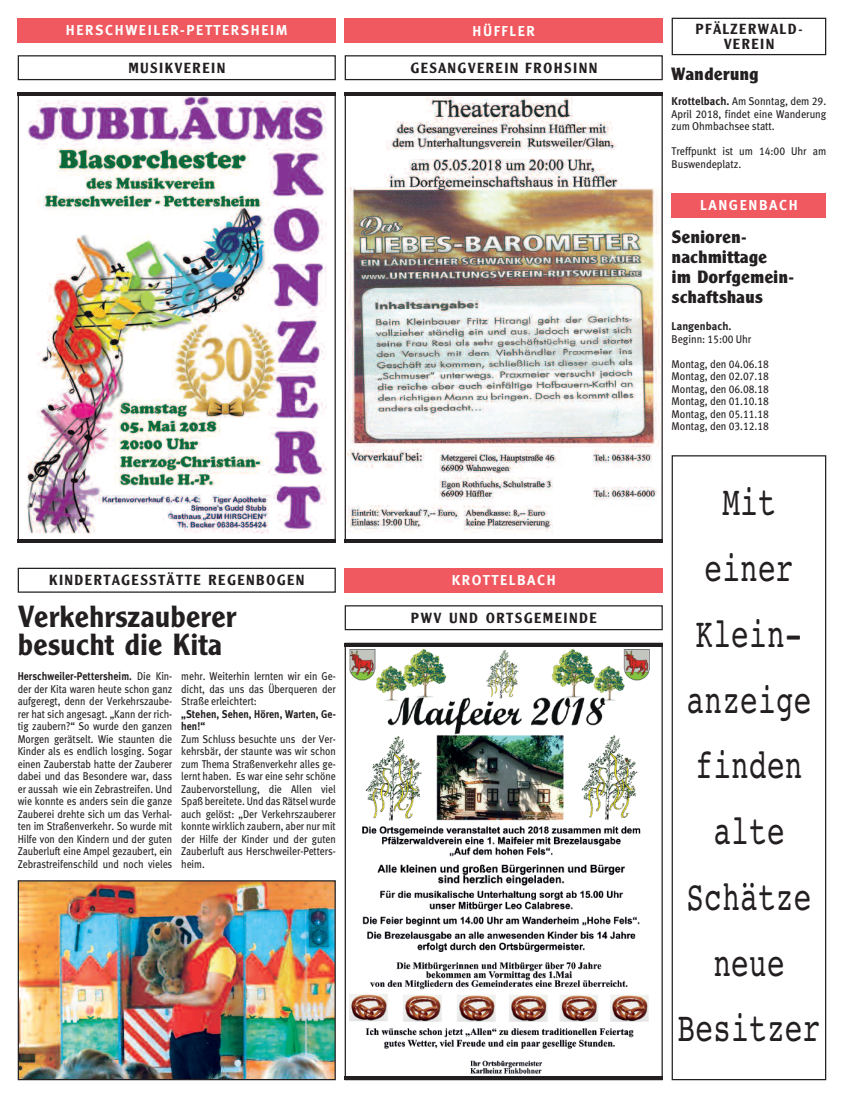
<style>
.page{position:relative;width:844px;height:1102px;background:#fff}
.page>*{position:absolute;margin:0;border:0;box-sizing:border-box;transform-origin:0 0}
.t1{font:41.75px/65.8px "Courier";letter-spacing:.01em;color:#231f20;text-align:center;scale:.7 1}
.t2{font:600 30px/28.8px "M Clearface Gothic";letter-spacing:.01em;color:#231f20}
.t3{font:700 17.5px/20px "M Clearface Gothic";letter-spacing:.01em;color:#231f20}
.t4{font:600 14.38px/15.8px "M Clearface Gothic";letter-spacing:.115em;color:#231f20;text-align:center}
.t5{font:14.38px "Meta Bold LF";letter-spacing:.11em;color:#fff}
.t6{font:11.25px/12.5px "Meta Book LF";letter-spacing:-.005em;color:#231f20;text-align:justify;scale:.88 1}
.t7{font:11.25px/12.5px "Meta Book LF";letter-spacing:-.005em;color:#231f20;text-align:justify;scale:.92 1}
.t8{font:11.25px/12.5px "Meta Bold LF";letter-spacing:.005em;color:#231f20;scale:.88 1}
.t9{font:11.25px "Meta Bold LF";letter-spacing:.005em;color:#231f20;scale:.96 1}
.s1{font-family:"Meta Book LF"}
.s2{font-family:"Meta Bold LF"}
</style>
<div class="page">
<div style="left:18px;top:568px;width:318px;height:25px;border:1px solid #231f20"></div>
<div style="left:18px;top:55px;width:318px;height:25px;border:1px solid #231f20"></div>
<img style="left:20px;top:882px;width:314px;height:196px">
<div style="left:18px;top:880px;width:318px;height:200px;border:1px solid #231f20"></div>
<img style="left:26px;top:96px;width:301px;height:438px">
<div style="left:18px;top:18px;width:318px;height:25px;background:#f0595f"></div>
<div style="left:345px;top:18px;width:318px;height:25px;background:#f0595f"></div>
<div style="left:345px;top:55px;width:318px;height:25px;border:1px solid #231f20"></div>
<img style="left:347px;top:97px;width:314px;height:436px">
<div style="left:345px;top:568px;width:318px;height:25px;background:#f0595f"></div>
<div style="left:345px;top:605px;width:318px;height:25px;border:1px solid #231f20"></div>
<img style="left:349px;top:650px;width:301px;height:424px">
<div style="left:672px;top:18px;width:154px;height:37px;border:1px solid #231f20"></div>
<div style="left:672px;top:193px;width:154px;height:25px;background:#f0595f"></div>
<hr style="left:18px;top:93px;width:318px;height:3px;background:#231f20">
<hr style="left:18px;top:539px;width:318px;height:4px;background:#231f20">
<hr style="left:345px;top:93px;width:318px;height:3px;background:#231f20">
<hr style="left:345px;top:539px;width:318px;height:4px;background:#231f20">
<hr style="left:345px;top:643px;width:318px;height:3px;background:#231f20">
<hr style="left:345px;top:1077px;width:318px;height:3px;background:#231f20">
<div style="left:672px;top:455px;width:154px;height:625px;border:1px solid #231f20"></div>
<p class="t5" style="left:66px;top:25px;width:223px">HERSCHWEILER-PETTERSHEIM</p>
<p class="t5" style="left:472px;top:25px;width:64px">HÜFFLER</p>
<p class="t4" style="left:410px;top:61px;width:188px">GESANGVEREIN FROHSINN</p>
<p class="t4" style="left:128px;top:61px;width:98px">MUSIKVEREIN</p>
<p class="t4" style="left:49px;top:574px;width:256px">KINDERTAGESSTÄTTE REGENBOGEN</p>
<h2 class="t2" style="left:18px;top:604px;width:220px">Verkehrszauberer besucht die Kita</h2>
<p class="t8" style="left:18px;top:671px;width:177px">Herschweiler-Pettersheim. <span class="s1">Die Kin-</span></p>
<p class="t6" style="left:18px;top:684px;width:177px">der der Kita waren heute schon ganz aufgeregt, denn der Verkehrszaube&shy;rer hat sich angesagt. „Kann der rich&shy;tig zaubern?“ So wurde den ganzen Morgen gerätselt. Wie staunten die Kinder als es endlich losging. Sogar einen Zauberstab hatte der Zauberer dabei und das Besondere war, dass er aussah wie ein Zebrastreifen. Und wie konnte es anders sein die ganze Zauberei drehte sich um das Verhal&shy;ten im Straßenverkehr. So wurde mit Hilfe von den Kindern und der guten Zauberluft eine Ampel gezaubert, ein Zebrastreifenschild und noch vieles</p>
<p class="t6" style="left:181px;top:671px;width:177px">mehr. Weiterhin lernten wir ein Ge&shy;dicht, das uns das Überqueren der Straße erleichtert:</p>
<p class="t8" style="left:181px;top:709px;width:177px">„Stehen, Sehen, Hören, Warten, Ge&shy;hen!“</p>
<p class="t6" style="left:181px;top:734px;width:177px">Zum Schluss besuchte uns der Ver&shy;kehrsbär, der staunte was wir schon zum Thema Straßenverkehr alles ge&shy;lernt haben. Es war eine sehr schöne Zaubervorstellung, die Allen viel Spaß bereitete. Und das Rätsel wurde auch gelöst: „Der Verkehrszauberer konnte wirklich zaubern, aber nur mit der Hilfe der Kinder und der guten Zauberluft aus Herschweiler-Petters&shy;heim.</p>
<p class="t5" style="left:452px;top:575px;width:106px">KROTTELBACH</p>
<p class="t4" style="left:411px;top:611px;width:187px">PWV UND ORTSGEMEINDE</p>
<p class="t4" style="left:695px;top:22px;width:109px">PFÄLZERWALD-<br>VEREIN</p>
<h3 class="t3" style="left:672px;top:66px;width:88px">Wanderung</h3>
<p class="t7" style="left:672px;top:96px;width:170px"><span class="s2">Krottelbach.</span> Am Sonntag, dem 29.<br>April 2018, findet eine Wanderung zum Ohmbachsee statt.</p>
<p class="t7" style="left:672px;top:146px;width:170px">Treffpunkt ist um 14:00 Uhr am<br>Buswendeplatz.</p>
<p class="t5" style="left:700px;top:200px;width:99px">LANGENBACH</p>
<h3 class="t3" style="left:672px;top:228px;width:124px">Senioren&shy;nachmittage<br>im Dorfgemein&shy;schaftshaus</h3>
<p class="t9" style="left:672px;top:322px;width:64px">Langenbach.</p>
<p class="t7" style="left:672px;top:334px;width:88px">Beginn: 15:00 Uhr</p>
<p class="t7" style="left:672px;top:359px;width:107px">Montag, den 04.06.18<br>Montag, den 02.07.18<br>Montag, den 06.08.18<br>Montag, den 01.10.18<br>Montag, den 05.11.18<br>Montag, den 03.12.18</p>
<h1 class="t1" style="left:678px;top:468px;width:205px">Mit einer<br>Klein&shy;anzeige finden alte<br>Schätze neue<br>Besitzer</h1>
</div>
